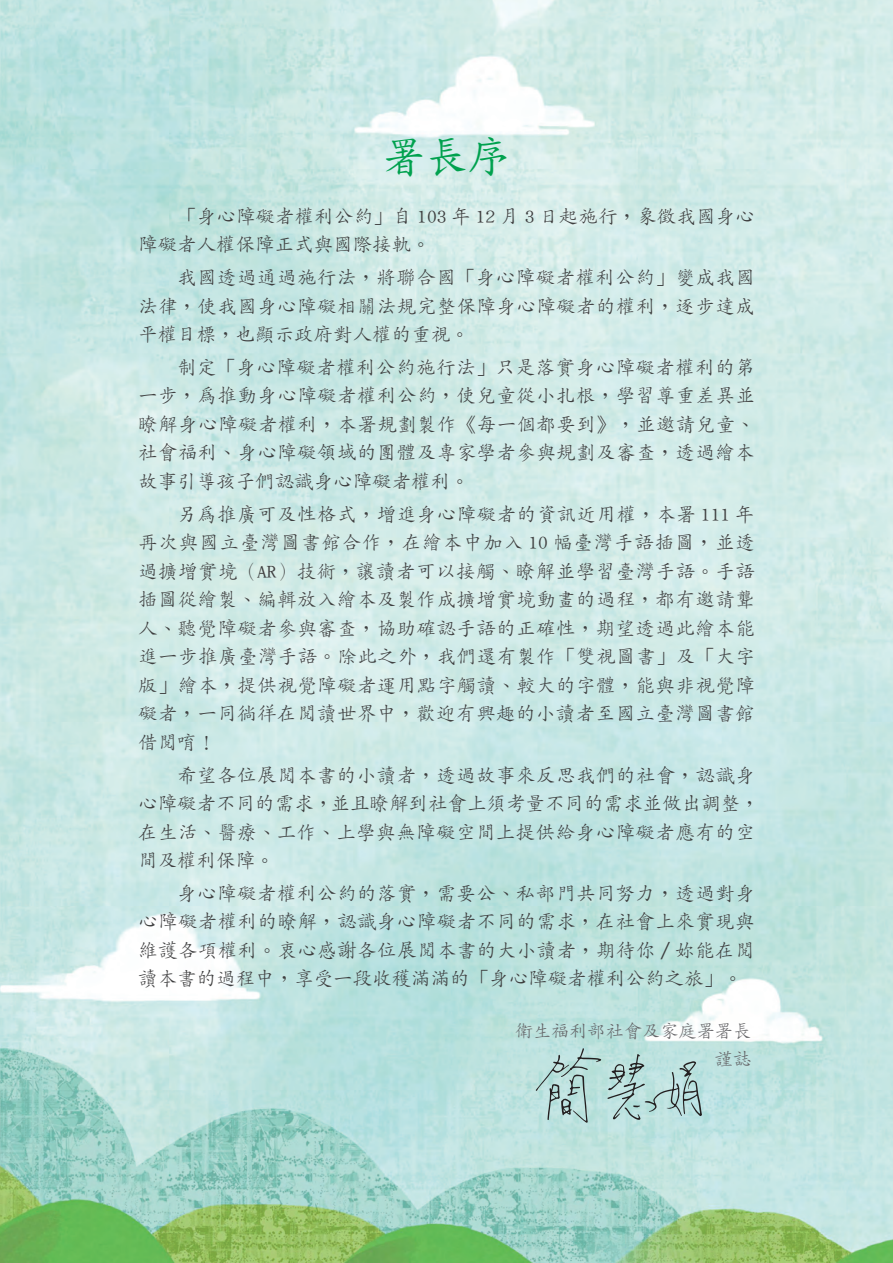
<style>
.page{position:relative;width:893px;height:1263px;background:#fff}
.page>*{position:absolute;margin:0;border:0;box-sizing:border-box;transform-origin:0 0}
.t1{font:500 42px "AR Kai B5";color:#00a14e}
.t2{font:300 19.5px/28.5px "AR Kai B5";letter-spacing:.02em;color:#3e3e3f;text-align:justify}
.t3{font:300 18px/27.8px "AR Kai B5";color:#636366}
</style>
<div class="page">
<img style="left:0;top:0;width:893px;height:1263px">
<svg style="left:536px;top:1048px;width:65px;height:75px;background:#abcdca"></svg>
<svg style="left:607px;top:1054px;width:95px;height:66px;background:#a9c9c7"></svg>
<h1 class="t1" style="left:383px;top:136px;width:129px">署長序</h1>
<p class="t2" style="left:138px;top:202px;width:618px;text-indent:39px">「身心障礙者權利公約」自 103 年 12 月 3 日起施行，象徵我國身心障礙者人權保障正式與國際接軌。</p>
<p class="t2" style="left:138px;top:263px;width:618px;text-indent:39px">我國透過通過施行法，將聯合國「身心障礙者權利公約」變成我國法律，使我國身心障礙相關法規完整保障身心障礙者的權利，逐步達成平權目標，也顯示政府對人權的重視。</p>
<p class="t2" style="left:138px;top:353px;width:618px;text-indent:39px">制定「身心障礙者權利公約施行法」只是落實身心障礙者權利的第一步，為推動身心障礙者權利公約，使兒童從小扎根，學習尊重差異並瞭解身心障礙者權利，本署規劃製作《每一個都要到》，並邀請兒童、社會福利、身心障礙領域的團體及專家學者參與規劃及審查，透過繪本故事引導孩子們認識身心障礙者權利。</p>
<p class="t2" style="left:138px;top:500px;width:618px;text-indent:39px">另為推廣可及性格式，增進身心障礙者的資訊近用權，本署 111 年再次與國立臺灣圖書館合作，在繪本中加入 10 幅臺灣手語插圖，並透過擴增實境（AR）技術，讓讀者可以接觸、瞭解並學習臺灣手語。手語插圖從繪製、編輯放入繪本及製作成擴增實境動畫的過程，都有邀請聾人、聽覺障礙者參與審查，協助確認手語的正確性，期望透過此繪本能進一步推廣臺灣手語。除此之外，我們還有製作「雙視圖書」及「大字版」繪本，提供視覺障礙者運用點字觸讀、較大的字體，能與非視覺障礙者，一同徜徉在閱讀世界中，歡迎有興趣的小讀者至國立臺灣圖書館借閱唷！</p>
<p class="t2" style="left:138px;top:761px;width:623px;text-align:left;text-indent:39px">希望各位展閱本書的小讀者，透過故事來反思我們的社會，認識身心障礙者不同的需求，並且瞭解到社會上須考量不同的需求並做出調整，在生活、醫療、工作、上學與無障礙空間上提供給身心障礙者應有的空間及權利保障。</p>
<p class="t2" style="left:138px;top:879px;width:618px;text-indent:39px">身心障礙者權利公約的落實，需要公、私部門共同努力，透過對身心障礙者權利的瞭解，認識身心障礙者不同的需求，在社會上來實現與維護各項權利。衷心感謝各位展閱本書的大小讀者，期待你 / 妳能在閱讀本書的過程中，享受一段收穫滿滿的「身心障礙者權利公約之旅」。</p>
<p class="t3" style="left:715px;top:1017px;width:56px;text-indent:-200px">衛生福利部社會及家庭署署長謹誌　</p>
</div>
